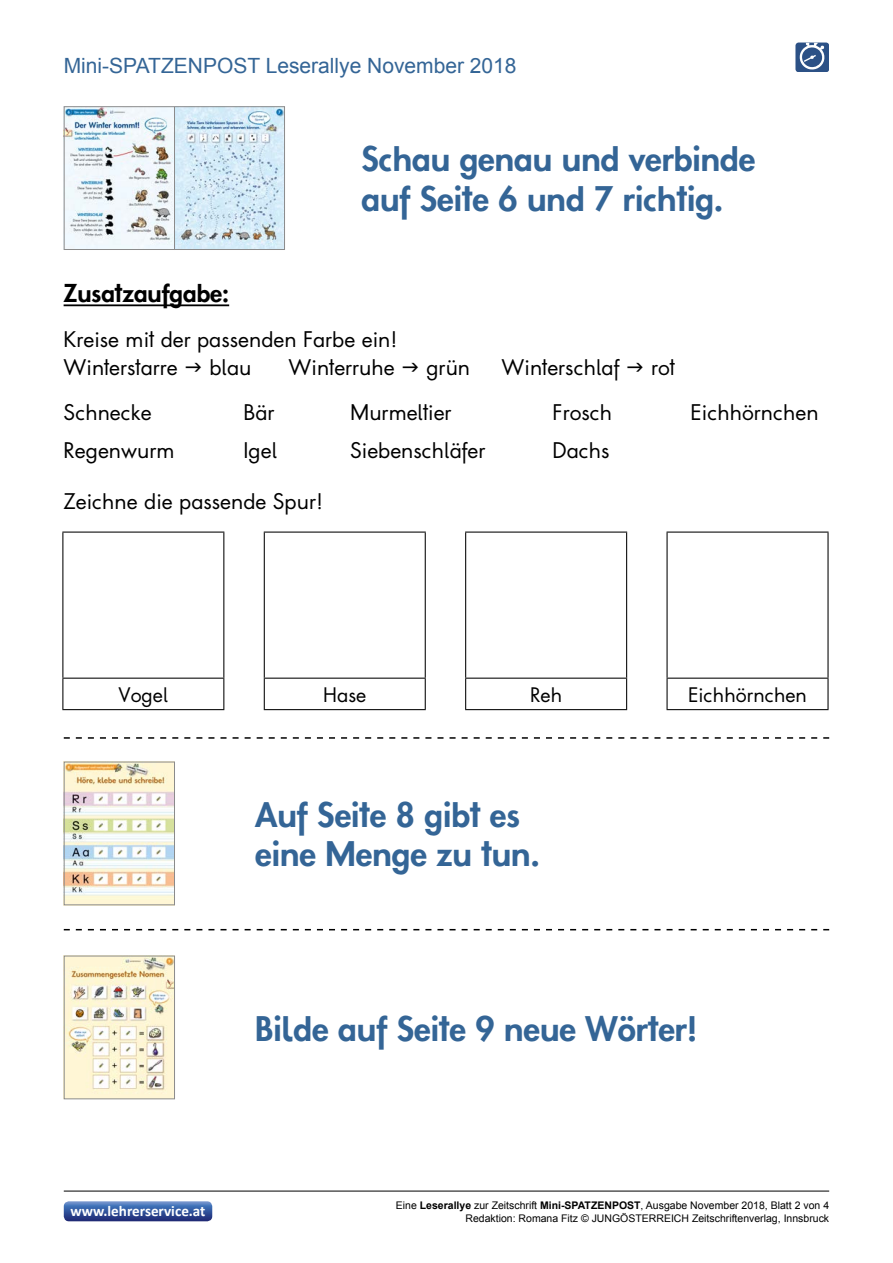
<style>
.page{position:relative;width:893px;height:1263px;background:#fff}
.page>*{position:absolute;margin:0;border:0;box-sizing:border-box;transform-origin:0 0}
.t1{font:700 33px/39.6px "Fibelschrift";color:#346596}
.t2{font:700 24px "Fibelschrift";color:#000}
.t3{font:500 21px/28.5px "Fibelschrift";color:#000}
.t4{font:21px "Arial";color:#346596}
.t5{font:500 19.5px "Fibelschrift";color:#000}
.t6{font:700 15.15px "Calibri";color:#fff}
.t7{font:10.5px/12.6px "Arial";color:#000;text-align:right}
.s1{font-weight:700}
</style>
<div class="page">
<hr style="left:64px;top:1191px;width:765px;height:1px;background:#000">
<svg style="left:64px;top:1201px;width:148px;height:20px;background:#3c5ca1"></svg>
<svg style="left:795px;top:43px;width:34px;height:29px"></svg>
<img style="left:66px;top:958px;width:107px;height:139px">
<div style="left:64px;top:956px;width:111px;height:143px;border:1px solid #8b8b8b"></div>
<img style="left:66px;top:764px;width:107px;height:139px">
<div style="left:64px;top:762px;width:111px;height:143px;border:1px solid #8b8b8b"></div>
<svg style="left:64px;top:929px;width:765px;height:1px"></svg>
<svg style="left:64px;top:737px;width:765px;height:2px"></svg>
<img style="left:66px;top:108px;width:217px;height:140px">
<div style="left:174px;top:106px;width:111px;height:144px;border:1px solid #8b8b8b"></div>
<div style="left:64px;top:106px;width:111px;height:144px;border:1px solid #8b8b8b"></div>
<hr style="left:64px;top:304px;width:165px;height:2px;background:#000">
<hr style="left:62px;top:531px;width:162px;height:2px;background:#000">
<hr style="left:62px;top:533px;width:1px;height:145px;background:#000">
<hr style="left:223px;top:533px;width:1px;height:145px;background:#000">
<hr style="left:62px;top:678px;width:162px;height:1px;background:#000">
<hr style="left:62px;top:679px;width:1px;height:30px;background:#000">
<hr style="left:223px;top:679px;width:1px;height:30px;background:#000">
<hr style="left:62px;top:709px;width:162px;height:1px;background:#000">
<hr style="left:264px;top:531px;width:162px;height:2px;background:#000">
<hr style="left:264px;top:533px;width:1px;height:145px;background:#000">
<hr style="left:425px;top:533px;width:1px;height:145px;background:#000">
<hr style="left:264px;top:678px;width:162px;height:1px;background:#000">
<hr style="left:264px;top:679px;width:1px;height:30px;background:#000">
<hr style="left:425px;top:679px;width:1px;height:30px;background:#000">
<hr style="left:264px;top:709px;width:162px;height:1px;background:#000">
<hr style="left:465px;top:531px;width:162px;height:2px;background:#000">
<hr style="left:465px;top:533px;width:1px;height:145px;background:#000">
<hr style="left:626px;top:533px;width:1px;height:145px;background:#000">
<hr style="left:465px;top:678px;width:162px;height:1px;background:#000">
<hr style="left:465px;top:679px;width:1px;height:30px;background:#000">
<hr style="left:626px;top:679px;width:1px;height:30px;background:#000">
<hr style="left:465px;top:709px;width:162px;height:1px;background:#000">
<hr style="left:666px;top:531px;width:162px;height:2px;background:#000">
<hr style="left:666px;top:533px;width:2px;height:145px;background:#000">
<hr style="left:827px;top:533px;width:1px;height:145px;background:#000">
<hr style="left:666px;top:678px;width:162px;height:1px;background:#000">
<hr style="left:666px;top:679px;width:2px;height:30px;background:#000">
<hr style="left:827px;top:679px;width:1px;height:30px;background:#000">
<hr style="left:666px;top:709px;width:162px;height:1px;background:#000">
<p class="t4" style="left:64px;top:52px;width:454px">Mini-SPATZENPOST Leserallye November 2018</p>
<h1 class="t1" style="left:361px;top:139px;width:395px">Schau genau und verbinde auf Seite 6 und 7 richtig.</h1>
<p class="t2" style="left:64px;top:277px;width:167px">Zusatzaufgabe:</p>
<p class="t3" style="left:64px;top:324px;width:335px">Kreise mit der passenden Farbe ein!<br>Winterstarre</p>
<p class="t3" style="left:209px;top:353px;width:44px">blau</p>
<p class="t3" style="left:289px;top:353px;width:108px">Winterruhe</p>
<p class="t3" style="left:426px;top:353px;width:45px">grün</p>
<p class="t3" style="left:502px;top:353px;width:119px">Winterschlaf</p>
<p class="t3" style="left:651px;top:353px;width:25px">rot</p>
<p class="t3" style="left:64px;top:397px;width:90px">Schnecke</p>
<p class="t3" style="left:244px;top:397px;width:33px">Bär</p>
<p class="t3" style="left:350px;top:397px;width:103px">Murmeltier</p>
<p class="t3" style="left:553px;top:397px;width:61px">Frosch</p>
<p class="t3" style="left:691px;top:397px;width:130px">Eichhörnchen</p>
<p class="t3" style="left:64px;top:435px;width:112px">Regenwurm</p>
<p class="t3" style="left:244px;top:435px;width:35px">Igel</p>
<p class="t3" style="left:350px;top:435px;width:137px">Siebenschläfer</p>
<p class="t3" style="left:553px;top:435px;width:59px">Dachs</p>
<p class="t3" style="left:64px;top:486px;width:261px">Zeichne die passende Spur!</p>
<p class="t5" style="left:119px;top:681px;width:51px">Vogel</p>
<p class="t5" style="left:323px;top:681px;width:45px">Hase</p>
<p class="t5" style="left:530px;top:681px;width:34px">Reh</p>
<p class="t5" style="left:688px;top:681px;width:120px">Eichhörnchen</p>
<h1 class="t1" style="left:255px;top:794px;width:287px">Auf Seite 8 gibt es eine Menge zu tun.</h1>
<h1 class="t1" style="left:255px;top:1008px;width:444px">Bilde auf Seite 9 neue Wörter!</h1>
<p class="t6" style="left:70px;top:1201px;width:137px">www.lehrerservice.at</p>
<p class="t7" style="left:396px;top:1199px;width:435px">Eine <span class="s1">Leserallye</span> zur Zeitschrift <span class="s1">Mini-SPATZENPOST</span>, Ausgabe November 2018, Blatt 2 von 4<br>Redaktion: Romana Fitz © JUNGÖSTERREICH Zeitschriftenverlag, Innsbruck</p>
</div>
